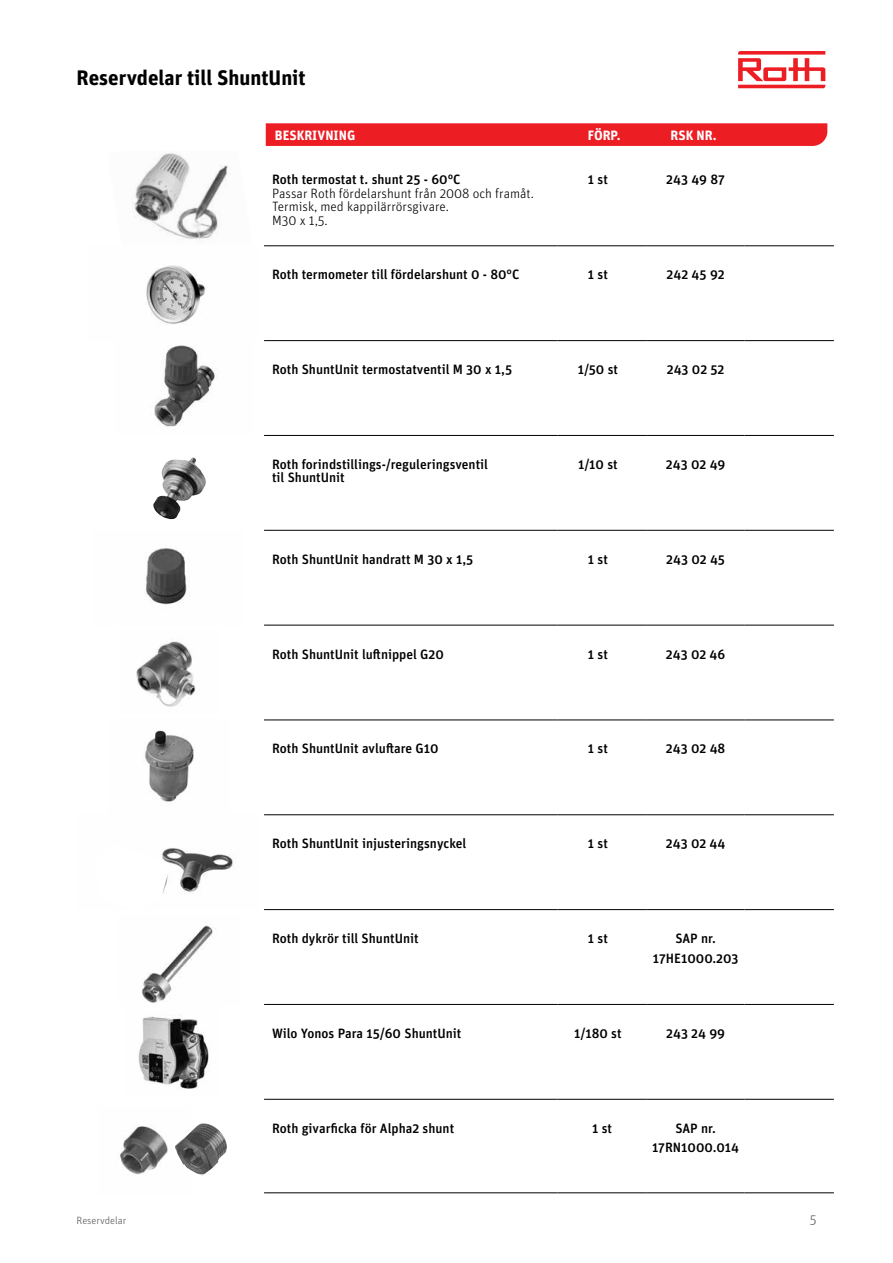
<style>
.page{position:relative;width:893px;height:1263px;background:#fff}
.page>*{position:absolute;margin:0;border:0;box-sizing:border-box;transform-origin:0 0}
.t1{font:700 21px "Unit OT";color:#000}
.t2{font:500 13.5px/19.5px "Unit OT";color:#000;text-align:center}
.t3{font:300 13.5px/13.5px "Unit OT";color:#000}
.t4{font:700 13.5px "Unit OT";color:#fff}
.t5{font:300 13.5px "Unit OT";color:#58595b}
.t6{font:300 10.5px "Unit OT";color:#58595b}
</style>
<div class="page">
<svg style="left:738px;top:51px;width:87px;height:37px"></svg>
<svg style="left:266px;top:123px;width:561px;height:23px;background:#ed2127"></svg>
<hr style="left:264px;top:909px;width:293px;height:1px;background:#000">
<hr style="left:557px;top:909px;width:90px;height:1px;background:#000">
<hr style="left:647px;top:909px;width:98px;height:1px;background:#000">
<hr style="left:264px;top:1004px;width:293px;height:1px;background:#000">
<hr style="left:557px;top:1004px;width:90px;height:1px;background:#000">
<hr style="left:647px;top:1004px;width:98px;height:1px;background:#000">
<hr style="left:745px;top:340px;width:89px;height:1px;background:#000">
<hr style="left:264px;top:340px;width:293px;height:1px;background:#000">
<hr style="left:557px;top:340px;width:90px;height:1px;background:#000">
<hr style="left:647px;top:340px;width:98px;height:1px;background:#000">
<hr style="left:264px;top:1192px;width:293px;height:1px;background:#000">
<hr style="left:264px;top:435px;width:293px;height:1px;background:#000">
<hr style="left:557px;top:435px;width:90px;height:1px;background:#000">
<hr style="left:647px;top:435px;width:98px;height:1px;background:#000">
<hr style="left:745px;top:720px;width:89px;height:1px;background:#000">
<hr style="left:264px;top:530px;width:293px;height:1px;background:#000">
<hr style="left:557px;top:530px;width:90px;height:1px;background:#000">
<hr style="left:647px;top:530px;width:98px;height:1px;background:#000">
<hr style="left:745px;top:909px;width:89px;height:1px;background:#000">
<hr style="left:745px;top:1004px;width:89px;height:1px;background:#000">
<hr style="left:745px;top:1099px;width:89px;height:1px;background:#000">
<hr style="left:745px;top:1192px;width:89px;height:1px;background:#000">
<hr style="left:745px;top:530px;width:89px;height:1px;background:#000">
<hr style="left:557px;top:1192px;width:90px;height:1px;background:#000">
<hr style="left:647px;top:1192px;width:98px;height:1px;background:#000">
<hr style="left:745px;top:435px;width:89px;height:1px;background:#000">
<hr style="left:264px;top:720px;width:293px;height:1px;background:#000">
<hr style="left:557px;top:720px;width:90px;height:1px;background:#000">
<hr style="left:647px;top:720px;width:98px;height:1px;background:#000">
<hr style="left:264px;top:814px;width:293px;height:1px;background:#000">
<hr style="left:557px;top:814px;width:90px;height:1px;background:#000">
<hr style="left:647px;top:814px;width:98px;height:1px;background:#000">
<hr style="left:745px;top:814px;width:89px;height:1px;background:#000">
<hr style="left:264px;top:625px;width:293px;height:1px;background:#000">
<hr style="left:557px;top:625px;width:90px;height:1px;background:#000">
<hr style="left:647px;top:625px;width:98px;height:1px;background:#000">
<hr style="left:745px;top:625px;width:89px;height:1px;background:#000">
<hr style="left:264px;top:246px;width:293px;height:1px;background:#000">
<hr style="left:557px;top:246px;width:90px;height:1px;background:#000">
<hr style="left:647px;top:246px;width:98px;height:1px;background:#000">
<hr style="left:745px;top:246px;width:89px;height:1px;background:#000">
<hr style="left:264px;top:1099px;width:293px;height:1px;background:#000">
<hr style="left:557px;top:1099px;width:90px;height:1px;background:#000">
<hr style="left:647px;top:1099px;width:98px;height:1px;background:#000">
<img style="left:132px;top:153px;width:96px;height:87px">
<img style="left:146px;top:265px;width:60px;height:60px">
<img style="left:154px;top:345px;width:63px;height:82px">
<img style="left:153px;top:457px;width:53px;height:62px">
<img style="left:146px;top:548px;width:41px;height:57px">
<img style="left:136px;top:641px;width:60px;height:66px">
<img style="left:144px;top:730px;width:50px;height:72px">
<img style="left:171px;top:848px;width:62px;height:46px">
<img style="left:141px;top:925px;width:75px;height:78px">
<img style="left:138px;top:1016px;width:71px;height:74px">
<img style="left:119px;top:1126px;width:49px;height:49px">
<img style="left:175px;top:1123px;width:52px;height:52px">
<svg style="left:162px;top:848px;width:9px;height:46px"></svg>
<h1 class="t1" style="left:77px;top:64px;width:230px">Reservdelar till ShuntUnit</h1>
<p class="t4" style="left:275px;top:126px;width:82px">BESKRIVNING</p>
<p class="t4" style="left:588px;top:126px;width:35px">FÖRP.</p>
<p class="t4" style="left:670px;top:126px;width:47px">RSK NR.</p>
<p class="t2" style="left:272px;top:170px;width:190px">Roth termostat t. shunt 25 - 60°C</p>
<p class="t3" style="left:272px;top:187px;width:263px">Passar Roth fördelarshunt från 2008 och framåt.<br>Termisk, med kappilärrörsgivare.<br>M30 x 1,5.</p>
<p class="t2" style="left:588px;top:170px;width:21px">1 st</p>
<p class="t2" style="left:666px;top:170px;width:60px">243 49 87</p>
<p class="t2" style="left:272px;top:265px;width:249px">Roth termometer till fördelarshunt 0 - 80°C</p>
<p class="t2" style="left:588px;top:265px;width:21px">1 st</p>
<p class="t2" style="left:667px;top:265px;width:60px">242 45 92</p>
<p class="t2" style="left:272px;top:359px;width:242px">Roth ShuntUnit termostatventil M 30 x 1,5</p>
<p class="t2" style="left:578px;top:359px;width:42px">1/50 st</p>
<p class="t2" style="left:667px;top:359px;width:59px">243 02 52</p>
<p class="t2" style="left:272px;top:457px;width:217px;line-height:13.5px;text-align:left">Roth forindstillings-/reguleringsventil til ShuntUnit</p>
<p class="t2" style="left:578px;top:454px;width:41px">1/10 st</p>
<p class="t2" style="left:666px;top:454px;width:61px">243 02 49</p>
<p class="t2" style="left:272px;top:549px;width:203px">Roth ShuntUnit handratt M 30 x 1,5</p>
<p class="t2" style="left:588px;top:549px;width:21px">1 st</p>
<p class="t2" style="left:666px;top:549px;width:60px">243 02 45</p>
<p class="t2" style="left:272px;top:644px;width:173px">Roth ShuntUnit luftnippel G20</p>
<p class="t2" style="left:588px;top:644px;width:21px">1 st</p>
<p class="t2" style="left:666px;top:644px;width:61px">243 02 46</p>
<p class="t2" style="left:272px;top:739px;width:168px">Roth ShuntUnit avluftare G10</p>
<p class="t2" style="left:588px;top:739px;width:21px">1 st</p>
<p class="t2" style="left:666px;top:739px;width:61px">243 02 48</p>
<p class="t2" style="left:272px;top:834px;width:196px">Roth ShuntUnit injusteringsnyckel</p>
<p class="t2" style="left:588px;top:834px;width:21px">1 st</p>
<p class="t2" style="left:666px;top:834px;width:61px">243 02 44</p>
<p class="t2" style="left:272px;top:928px;width:148px">Roth dykrör till ShuntUnit</p>
<p class="t2" style="left:588px;top:928px;width:21px">1 st</p>
<p class="t2" style="left:653px;top:928px;width:87px">SAP nr.<br>17HE1000.203</p>
<p class="t2" style="left:272px;top:1023px;width:191px">Wilo Yonos Para 15/60 ShuntUnit</p>
<p class="t2" style="left:574px;top:1023px;width:49px">1/180 st</p>
<p class="t2" style="left:666px;top:1023px;width:60px">243 24 99</p>
<p class="t2" style="left:272px;top:1118px;width:184px">Roth givarficka för Alpha2 shunt</p>
<p class="t2" style="left:592px;top:1118px;width:21px">1 st</p>
<p class="t2" style="left:652px;top:1118px;width:89px">SAP nr.<br>17RN1000.014</p>
<p class="t6" style="left:77px;top:1214px;width:51px">Reservdelar</p>
<p class="t5" style="left:810px;top:1211px;width:8px">5</p>
</div>
